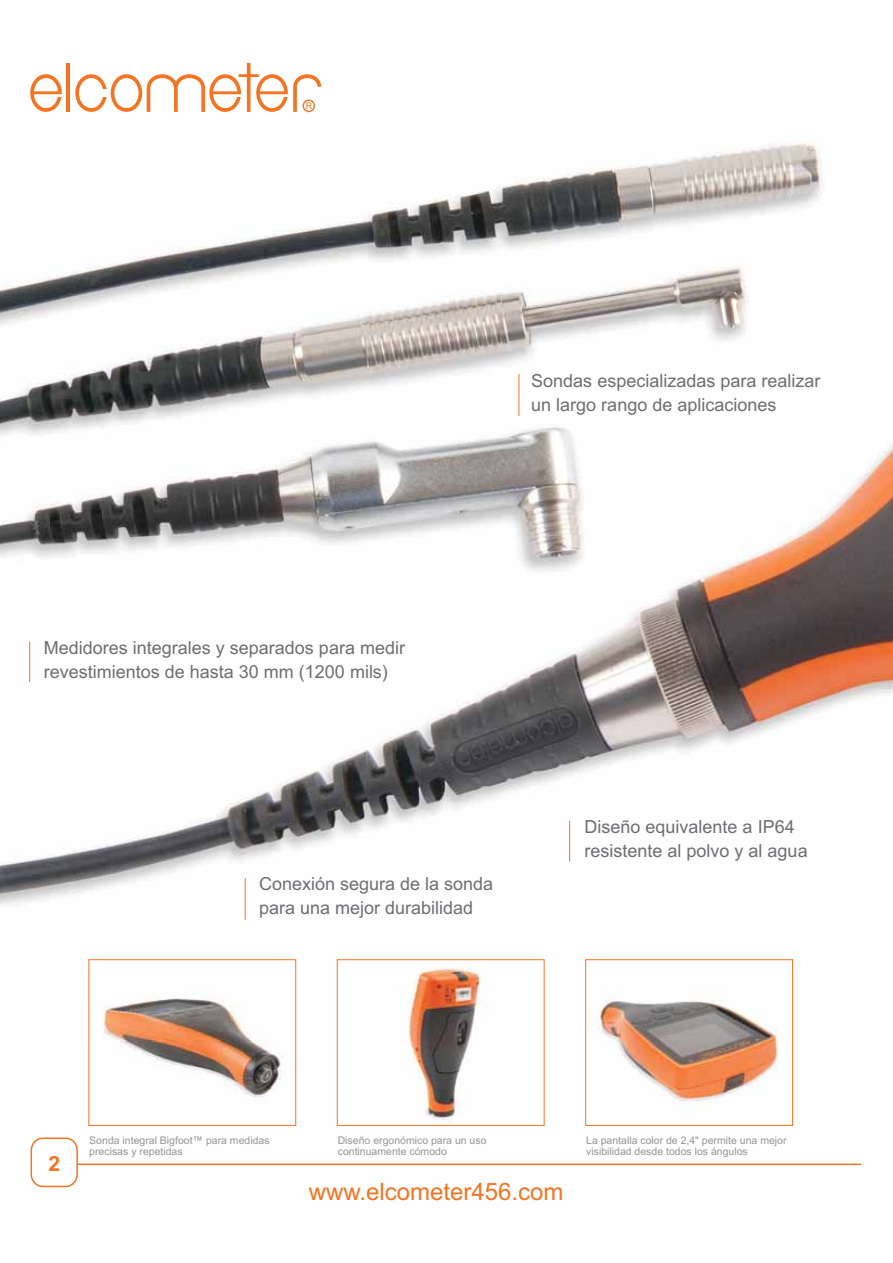
<style>
.page{position:relative;width:893px;height:1263px;background:#fff}
.page>*{position:absolute;margin:0;border:0;box-sizing:border-box;transform-origin:0 0}
.t1{font:24px "Arial";color:#f47421}
.t2{font:700 21px "Arial";color:#f47421}
.t3{font:18px/24.2px "Arial";color:#6d6e70}
.t4{font:10.5px/11.7px "Arial";color:#939598}
.t5{font:9.15px "Arial";color:#f47421}
</style>
<div class="page">
<img style="left:0;top:441px;width:893px;height:747px">
<img style="left:9px;top:347px;width:750px;height:130px">
<img style="left:0;top:142px;width:826px;height:205px">
<img style="left:0;top:399px;width:594px;height:226px">
<hr style="left:0;top:1163px;width:861px;height:2px;background:#f47421">
<hr style="left:245px;top:878px;width:1px;height:42px;background:#f47421">
<div style="left:0;top:1138px;width:54px;height:49px;background:#fff"></div>
<hr style="left:519px;top:374px;width:1px;height:42px;background:#f47421">
<hr style="left:29px;top:642px;width:1px;height:40px;background:#f47421">
<div style="left:31px;top:1138px;width:46px;height:48px;background:#fff;border-radius:12px"></div>
<div style="left:31px;top:1137px;width:47px;height:50px;border:2px solid #f47421;border-radius:12px"></div>
<hr style="left:569px;top:821px;width:1px;height:40px;background:#f47421">
<img style="left:383px;top:951px;width:120px;height:180px">
<svg style="left:89px;top:959px;width:704px;height:167px"></svg>
<hr style="left:66px;top:63px;width:4px;height:49px;background:#f47421">
<svg style="left:30px;top:74px;width:32px;height:38px"></svg>
<svg style="left:75px;top:63px;width:246px;height:50px"></svg>
<p class="t5" style="left:306px;top:103px;width:8px">R</p>
<p class="t3" style="left:531px;top:370px;width:291px">Sondas especializadas para realizar un largo rango de aplicaciones</p>
<p class="t3" style="left:44px;top:637px;width:363px">Medidores integrales y separados para medir revestimientos de hasta 30 mm (1200 mils)</p>
<p class="t3" style="left:259px;top:873px;width:236px">Conexión segura de la sonda para una mejor durabilidad</p>
<p class="t3" style="left:584px;top:817px;width:225px">Diseño equivalente a IP64 resistente al polvo y al agua</p>
<p class="t2" style="left:48px;top:1151px;width:13px">2</p>
<p class="t4" style="left:89px;top:1135px;width:182px">Sonda integral Bigfoot™ para medidas precisas y repetidas</p>
<p class="t4" style="left:338px;top:1135px;width:150px">Diseño ergonómico para un uso continuamente cómodo</p>
<p class="t4" style="left:586px;top:1135px;width:202px">La pantalla color de 2,4" permite una mejor visibilidad desde todos los ángulos</p>
<h1 class="t1" style="left:309px;top:1183px;width:256px">www.elcometer456.com</h1>
</div>
